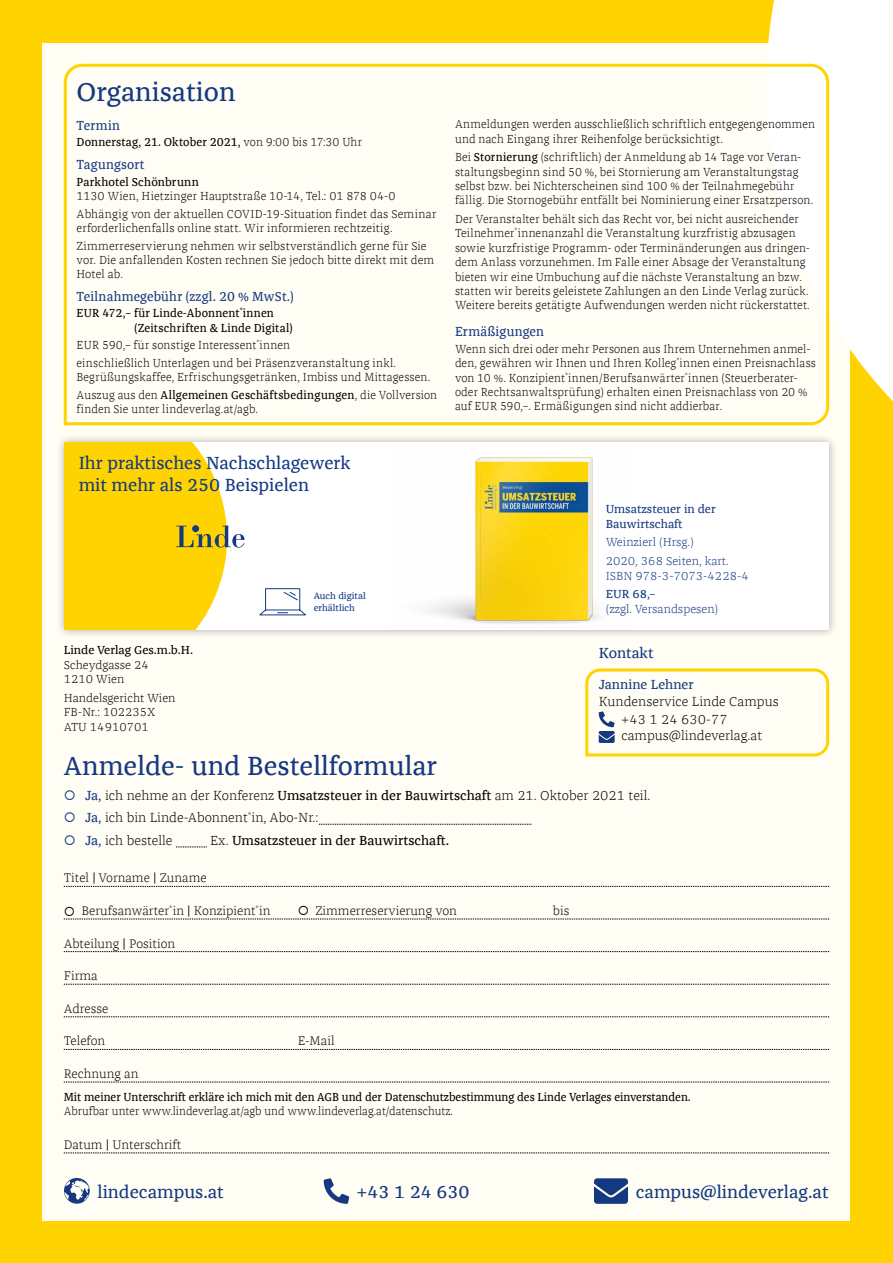
<style>
.page{position:relative;width:893px;height:1263px;background:#ffd300}
.page>*{position:absolute;margin:0;border:0;box-sizing:border-box;transform-origin:0 0}
.t1{font:27px "Franziska Offc Pro";color:#143981}
.t2{font:18px/21.6px "Franziska Offc Pro";color:#143981}
.t3{font:15px "Franziska Offc Pro";color:#143981}
.t4{font:300 13.5px/18.5px "Franziska Offc Pro";color:#000}
.t5{font:13.5px "Franziska Offc Pro";letter-spacing:.01em;color:#143981;scale:.95 1}
.t6{font:13.5px "Franziska Offc Pro";color:#000}
.t7{font:13.5px "Franziska Offc Pro";letter-spacing:.01em;color:#143981}
.t8{font:300 12.75px "Franziska Offc Pro";color:#000}
.t9{font:300 12px/14.4px "Franziska Offc Pro";letter-spacing:.01em;color:#000;scale:.95 1}
.t10{font:300 12px/14.4px "Franziska Offc Pro";letter-spacing:.01em;color:#000}
.t11{font:12px "Franziska Offc Pro";color:#000;scale:.94 1}
.t12{font:300 12px/18.5px "Franziska Offc Pro";color:#143981}
.t13{font:300 12px "Franziska Offc Pro";letter-spacing:.01em;color:#000;scale:.94 1}
.t14{font:12px/14.4px "Franziska Offc Pro";letter-spacing:.02em;color:#000;scale:.95 1}
.t15{font:12px "Franziska Offc Pro";color:#000;scale:.95 1}
.t16{font:12px "Franziska Offc Pro";color:#000}
.t17{font:12px/15px "Franziska Offc Pro";color:#143981}
.t18{font:9.45px/12.5px "Franziska Offc Pro";color:#143981}
.s1{font-weight:300}
.s2{font-weight:400}
.s3{color:#143981}
.s4{font-weight:400;color:#143981}
</style>
<div class="page">
<div style="left:768px;top:0;width:125px;height:402px;background:#fff"></div>
<div style="left:43px;top:43px;width:807px;height:1177px;background:#fffdf4"></div>
<svg style="left:63px;top:62px;width:768px;height:364px"></svg>
<svg style="left:64px;top:886px;width:765px;height:1px"></svg>
<svg style="left:64px;top:919px;width:765px;height:1px"></svg>
<svg style="left:64px;top:951px;width:765px;height:1px"></svg>
<svg style="left:64px;top:984px;width:765px;height:1px"></svg>
<svg style="left:64px;top:1016px;width:765px;height:1px"></svg>
<svg style="left:64px;top:1049px;width:765px;height:1px"></svg>
<svg style="left:64px;top:1082px;width:765px;height:1px"></svg>
<svg style="left:64px;top:1153px;width:765px;height:1px"></svg>
<svg style="left:319px;top:824px;width:212px;height:1px"></svg>
<svg style="left:176px;top:847px;width:31px;height:1px"></svg>
<div style="left:55px;top:433px;width:783px;height:206px;background:#000;opacity:.33"></div>
<div style="left:65px;top:443px;width:764px;height:187px;background:#fff"></div>
<svg style="left:65px;top:443px;width:179px;height:187px;background:#fcd727"></svg>
<div style="left:192px;top:525px;width:7px;height:7px;background:#143981;border-radius:50%"></div>
<svg style="left:259px;top:588px;width:47px;height:28px"></svg>
<img style="left:429px;top:457px;width:171px;height:167px">
<svg style="left:585px;top:668px;width:245px;height:89px"></svg>
<svg style="left:64px;top:1178px;width:26px;height:26px"></svg>
<svg style="left:324px;top:1178px;width:25px;height:26px"></svg>
<svg style="left:594px;top:1178px;width:34px;height:26px"></svg>
<h1 class="t1" style="left:77px;top:75px;width:161px">Organisation</h1>
<p class="t5" style="left:77px;top:117px;width:47px">Termin</p>
<p class="t15" style="left:77px;top:135px;width:302px">Donnerstag, 21. Oktober 2021, <span class="s1">von 9:00 bis 17:30 Uhr</span></p>
<p class="t5" style="left:77px;top:156px;width:73px">Tagungsort</p>
<p class="t16" style="left:77px;top:174px;width:124px">Parkhotel Schönbrunn</p>
<p class="t10" style="left:77px;top:187px;width:361px;line-height:17.5px">1130 Wien, Hietzinger Hauptstraße 10-14, Tel.: 01 878 04-0<br>Abhängig von der aktuellen COVID-19-Situation findet das Seminar</p>
<p class="t10" style="left:77px;top:219px;width:352px;line-height:17.5px">erforderlichenfalls online statt. Wir informieren rechtzeitig.<br>Zimmerreservierung nehmen wir selbstverständlich gerne für Sie</p>
<p class="t10" style="left:77px;top:253px;width:359px">vor. Die anfallenden Kosten rechnen Sie jedoch bitte direkt mit dem<br>Hotel ab.</p>
<p class="t5" style="left:77px;top:288px;width:230px">Teilnahmegebühr (zzgl. 20 % MwSt.)</p>
<p class="t14" style="left:134px;top:306px;width:169px;text-indent:-57px">EUR 472,– für Linde-Abonnent<sup>*</sup>innen (Zeitschriften &amp; Linde Digital)</p>
<p class="t9" style="left:77px;top:336px;width:338px;line-height:17.5px">EUR 590,– für sonstige Interessent<sup>*</sup>innen<br>einschließlich Unterlagen und bei Präsenzveranstaltung inkl.</p>
<p class="t9" style="left:77px;top:368px;width:381px;line-height:17.5px">Begrüßungskaffee, Erfrischungsgetränken, Imbiss und Mittagessen.<br>Auszug aus den <span class="s2">Allgemeinen Geschäftsbedingungen</span>, die Vollversion</p>
<p class="t9" style="left:77px;top:402px;width:193px">finden Sie unter lindeverlag.at/agb.</p>
<h2 class="t2" style="left:79px;top:452px;width:273px">Ihr praktisches Nachschlagewerk mit mehr als 250 Beispielen</h2>
<p class="t16" style="left:64px;top:643px;width:131px">Linde Verlag Ges.m.b.H.</p>
<p class="t10" style="left:64px;top:657px;width:87px">Scheydgasse 24<br>1210 Wien</p>
<p class="t10" style="left:64px;top:690px;width:113px">Handelsgericht Wien<br>FB-Nr.: 102235X<br>ATU 14910701</p>
<p class="t18" style="left:314px;top:589px;width:54px">Auch digital erhältlich</p>
<p class="t9" style="left:455px;top:117px;width:381px">Anmeldungen werden ausschließlich schriftlich entgegengenommen und nach Eingang ihrer Reihenfolge berücksichtigt.</p>
<p class="t9" style="left:455px;top:150px;width:378px">Bei <span class="s2">Stornierung</span> (schriftlich) der Anmeldung ab 14 Tage vor Veran&shy;staltungsbeginn sind 50 %, bei Stornierung am Veranstaltungstag selbst bzw. bei Nichterscheinen sind 100 % der Teilnahmegebühr fällig. Die Stornogebühr entfällt bei Nominierung einer Ersatzperson.</p>
<p class="t9" style="left:455px;top:212px;width:375px">Der Veranstalter behält sich das Recht vor, bei nicht ausreichender Teilnehmer<sup>*</sup>innenanzahl die Veranstaltung kurzfristig abzusagen sowie kurzfristige Programm- oder Terminänderungen aus dringen&shy;dem Anlass vorzunehmen. Im Falle einer Absage der Veranstaltung bieten wir eine Umbuchung auf die nächste Veranstaltung an bzw. statten wir bereits geleistete Zahlungen an den Linde Verlag zurück.<br>Weitere bereits getätigte Aufwendungen werden nicht rückerstattet.</p>
<p class="t5" style="left:455px;top:323px;width:95px">Ermäßigungen</p>
<p class="t9" style="left:455px;top:341px;width:381px">Wenn sich drei oder mehr Personen aus Ihrem Unternehmen anmel&shy;den, gewähren wir Ihnen und Ihren Kolleg<sup>*</sup>innen einen Preisnachlass von 10 %. Konzipient<sup>*</sup>innen/Berufsanwärter<sup>*</sup>innen (Steuerberater&shy;oder Rechtsanwaltsprüfung) erhalten einen Preisnachlass von 20 % auf EUR 590,–. Ermäßigungen sind nicht addierbar.</p>
<p class="t17" style="left:606px;top:501px;width:112px">Umsatzsteuer in der<br>Bauwirtschaft</p>
<p class="t12" style="left:606px;top:533px;width:124px">Weinzierl (Hrsg.)<br>2020, 368 Seiten, kart.</p>
<p class="t12" style="left:606px;top:566px;width:145px">ISBN 978-3-7073-4228-4</p>
<p class="t17" style="left:606px;top:586px;width:51px">EUR 68,–</p>
<p class="t12" style="left:606px;top:600px;width:114px">(zzgl. Versandspesen)</p>
<p class="t3" style="left:599px;top:644px;width:56px">Kontakt</p>
<p class="t7" style="left:599px;top:676px;width:97px">Jannine Lehner</p>
<p class="t4" style="left:621px;top:691px;width:159px;text-indent:-23px">Kundenservice Linde Campus +43 1 24 630-77</p>
<p class="t4" style="left:621px;top:726px;width:142px">campus@lindeverlag.at</p>
<h1 class="t1" style="left:64px;top:749px;width:375px">Anmelde- und Bestellformular</h1>
<p class="t4" style="left:64px;top:786px;width:588px"><span class="s3">○</span> <span class="s4">Ja,</span> ich nehme an der Konferenz <span class="s2">Umsatzsteuer in der Bauwirtschaft</span> am 21. Oktober 2021 teil.</p>
<p class="t4" style="left:64px;top:808px;width:256px"><span class="s3">○</span> <span class="s4">Ja,</span> ich bin Linde-Abonnent<sup>*</sup>in, Abo-Nr.:</p>
<p class="t4" style="left:64px;top:831px;width:110px"><span class="s3">○</span> <span class="s4">Ja,</span> ich bestelle</p>
<p class="t6" style="left:210px;top:832px;width:240px"><span class="s1">Ex.</span> Umsatzsteuer in der Bauwirtschaft.</p>
<p class="t8" style="left:64px;top:870px;width:144px">Titel <span class="s2">|</span> Vorname <span class="s2">|</span> Zuname</p>
<p class="t8" style="left:64px;top:903px;width:208px">○ Berufsanwärter<sup>*</sup>in <span class="s2">|</span> Konzipient<sup>*</sup>in</p>
<p class="t8" style="left:298px;top:903px;width:161px">○ Zimmerreservierung von</p>
<p class="t8" style="left:553px;top:903px;width:18px">bis</p>
<p class="t8" style="left:64px;top:935px;width:113px">Abteilung <span class="s2">|</span> Position</p>
<p class="t8" style="left:64px;top:968px;width:35px">Firma</p>
<p class="t8" style="left:64px;top:1000px;width:46px">Adresse</p>
<p class="t8" style="left:64px;top:1033px;width:43px">Telefon</p>
<p class="t8" style="left:298px;top:1033px;width:38px">E-Mail</p>
<p class="t8" style="left:64px;top:1066px;width:76px">Rechnung an</p>
<p class="t11" style="left:64px;top:1089px;width:668px">Mit meiner Unterschrift erkläre ich mich mit den AGB und der Datenschutzbestimmung des Linde Verlages einverstanden.</p>
<p class="t13" style="left:64px;top:1103px;width:416px">Abrufbar unter www.lindeverlag.at/agb und www.lindeverlag.at/datenschutz.</p>
<p class="t8" style="left:64px;top:1136px;width:119px">Datum <span class="s2">|</span> Unterschrift</p>
<h2 class="t2" style="left:98px;top:1181px;width:128px">lindecampus.at</h2>
<h2 class="t2" style="left:356px;top:1181px;width:115px">+43 1 24 630</h2>
<h2 class="t2" style="left:636px;top:1181px;width:194px">campus@lindeverlag.at</h2>
</div>
